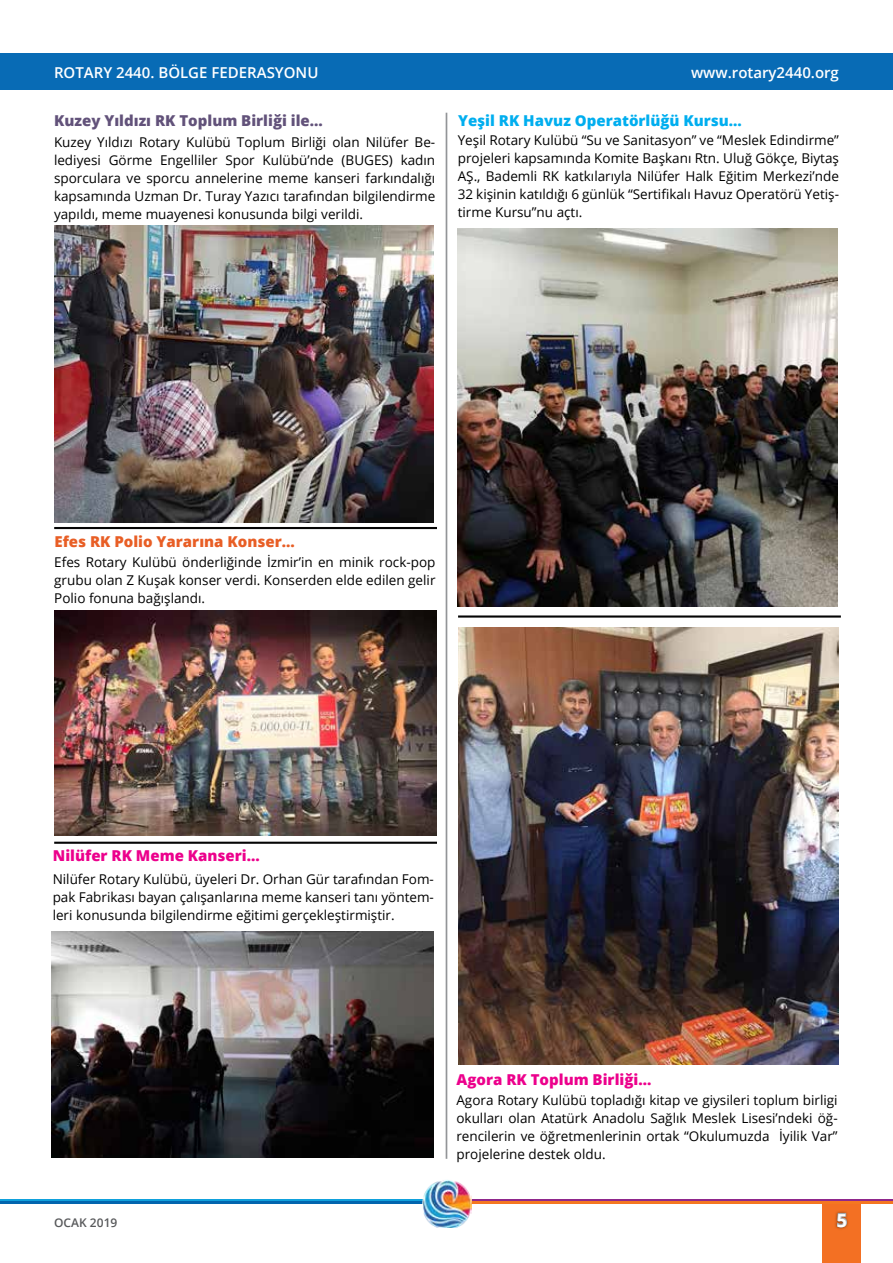
<style>
.page{position:relative;width:893px;height:1263px;background:#fff}
.page>*{position:absolute;margin:0;border:0;box-sizing:border-box;transform-origin:0 0}
.t1{font:700 18px "Open Sans";color:#fff}
.t2{font:800 15px "Open Sans";color:#ec008c}
.t3{font:600 15px "Open Sans";color:#fff}
.t4{font:800 15px "Open Sans";color:#62527a}
.t5{font:800 15px "Open Sans";color:#00aeef}
.t6{font:800 15px "Open Sans";color:#e85e25}
.t7{font:13.5px/18px "Open Sans";color:#000;text-align:justify}
.t8{font:600 12px "Open Sans";color:#58595b}
</style>
<div class="page">
<div style="left:823px;top:1203px;width:38px;height:60px;background:#f37023"></div>
<hr style="left:446px;top:113px;width:1px;height:1046px;background:#939598">
<hr style="left:469px;top:1199px;width:424px;height:2px;background:#8f278c">
<hr style="left:469px;top:1201px;width:424px;height:3px;background:#f47721">
<hr style="left:0;top:1199px;width:423px;height:2px;background:#11a1dc">
<hr style="left:0;top:1201px;width:423px;height:3px;background:#0265ae">
<div style="left:834px;top:1210px;width:15px;height:20px;background:#000;opacity:.51"></div>
<svg style="left:836px;top:1212px;width:12px;height:16px"></svg>
<div style="left:0;top:53px;width:893px;height:36px;background:#086bb5"></div>
<img style="left:422px;top:1180px;width:50px;height:48px">
<img style="left:54px;top:225px;width:380px;height:298px">
<img style="left:458px;top:229px;width:380px;height:378px">
<img style="left:51px;top:932px;width:382px;height:225px">
<img style="left:54px;top:610px;width:382px;height:226px">
<img style="left:458px;top:627px;width:380px;height:437px">
<p class="t3" style="left:54px;top:62px;width:266px">ROTARY 2440. BÖLGE FEDERASYONU</p>
<p class="t3" style="left:691px;top:62px;width:149px">www.rotary2440.org</p>
<p class="t4" style="left:54px;top:110px;width:270px">Kuzey Yıldızı RK Toplum Birliği ile...</p>
<p class="t5" style="left:458px;top:109px;width:285px">Yeşil RK Havuz Operatörlüğü Kursu...</p>
<p class="t7" style="left:54px;top:132px;width:383px">Kuzey Yıldızı Rotary Kulübü Toplum Birliği olan Nilüfer Be&shy;lediyesi Görme Engelliler Spor Kulübü’nde (BUGES) kadın sporculara ve sporcu annelerine meme kanseri farkındalığı kapsamında Uzman Dr. Turay Yazıcı tarafından bilgilendirme yapıldı, meme muayenesi konusunda bilgi verildi.</p>
<p class="t7" style="left:458px;top:131px;width:383px">Yeşil Rotary Kulübü “Su ve Sanitasyon” ve “Meslek Edindirme” projeleri kapsamında Komite Başkanı Rtn. Uluğ Gökçe, Biytaş AŞ., Bademli RK katkılarıyla Nilüfer Halk Eğitim Merkezi’nde 32 kişinin katıldığı 6 günlük “Sertifikalı Havuz Operatörü Yetiş&shy;tirme Kursu”nu açtı.</p>
<p class="t6" style="left:54px;top:530px;width:242px">Efes RK Polio Yararına Konser...</p>
<p class="t7" style="left:54px;top:552px;width:383px">Efes Rotary Kulübü önderliğinde İzmir’in en minik rock-pop grubu olan Z Kuşak konser verdi. Konserden elde edilen gelir Polio fonuna bağışlandı.</p>
<p class="t2" style="left:53px;top:844px;width:208px">Nilüfer RK Meme Kanseri...</p>
<p class="t7" style="left:53px;top:869px;width:383px">Nilüfer Rotary Kulübü, üyeleri Dr. Orhan Gür tarafından Fom&shy;pak Fabrikası bayan çalışanlarına meme kanseri tanı yöntem&shy;leri konusunda bilgilendirme eğitimi gerçekleştirmiştir.</p>
<p class="t2" style="left:457px;top:1068px;width:196px">Agora RK Toplum Birliği...</p>
<p class="t7" style="left:456px;top:1090px;width:383px">Agora Rotary Kulübü topladığı kitap ve giysileri toplum birligi okulları olan Atatürk Anadolu Sağlık Meslek Lisesi’ndeki öğ&shy;rencilerin ve öğretmenlerinin ortak “Okulumuzda İyilik Var” projelerine destek oldu.</p>
<p class="t8" style="left:54px;top:1214px;width:65px">OCAK 2019</p>
<h1 class="t1" style="left:837px;top:1207px;width:12px">5</h1>
</div>
